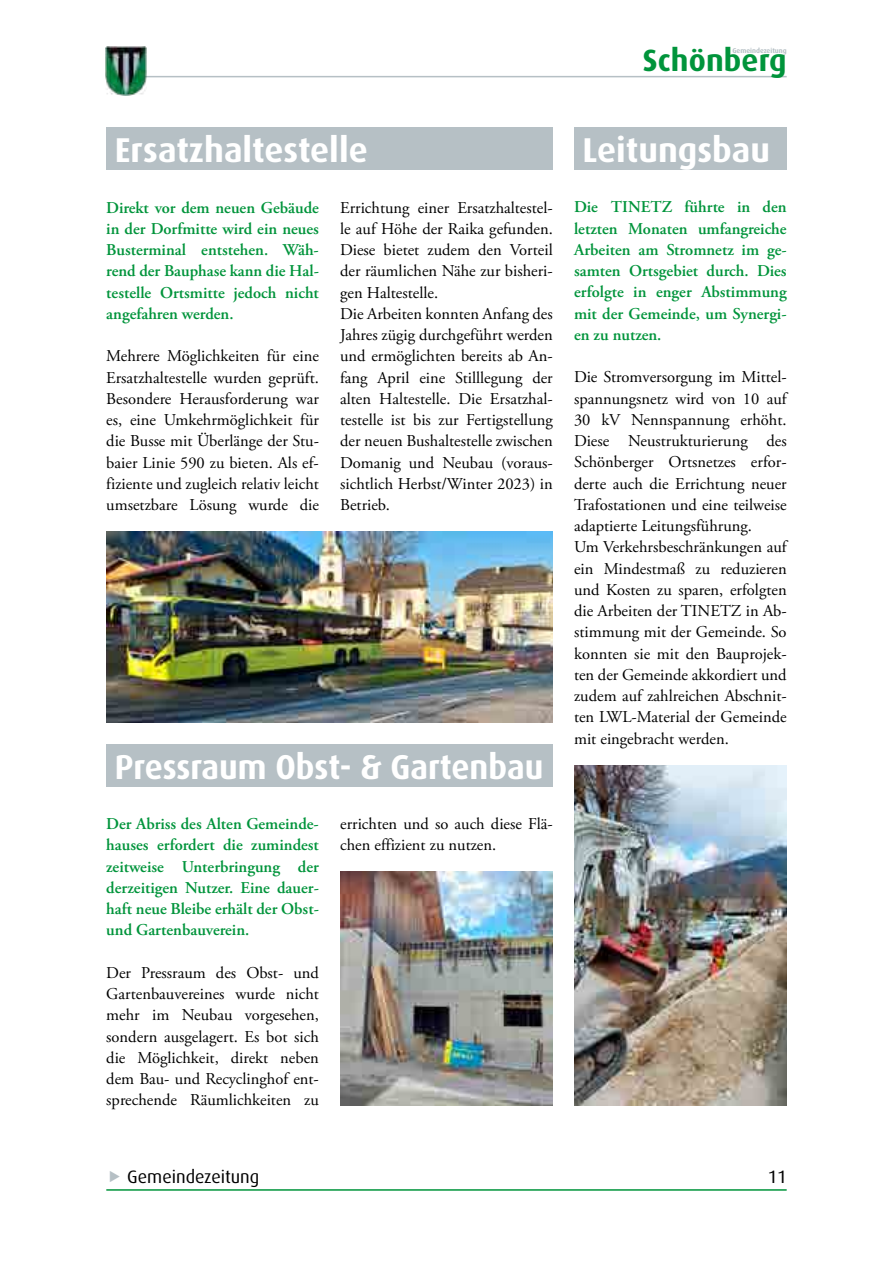
<style>
.page{position:relative;width:893px;height:1263px;background:#fff}
.page>*{position:absolute;margin:0;border:0;box-sizing:border-box;transform-origin:0 0}
.t1{font:700 34.5px "Dax";color:#fff}
.t2{font:700 34.5px "Dax";color:#fff;scale:.95 1}
.t3{font:700 30.75px "Dax";letter-spacing:.005em;color:#00943b}
.t4{font:18px "Dax";color:#000}
.t5{font:16.5px/21.3px "Adobe Garamond Pro";color:#000}
.t6{font:600 16.5px/21.3px "Adobe Garamond Pro";color:#00943b;text-align:justify}
.t7{font:700 6.9px "Dax";color:#b6c0c5}
</style>
<div class="page">
<hr style="left:106px;top:1189px;width:681px;height:2px;background:#00943b">
<hr style="left:106px;top:76px;width:681px;height:1px;background:#b6c0c5">
<img style="left:105px;top:46px;width:42px;height:49px">
<div style="left:106px;top:128px;width:447px;height:42px;background:#b6c0c5"></div>
<div style="left:106px;top:744px;width:447px;height:43px;background:#b6c0c5"></div>
<div style="left:574px;top:128px;width:213px;height:42px;background:#b6c0c5"></div>
<img style="left:106px;top:531px;width:447px;height:192px">
<img style="left:574px;top:766px;width:213px;height:340px">
<img style="left:340px;top:872px;width:213px;height:234px">
<h2 class="t3" style="left:643px;top:43px;width:145px">Schönberg</h2>
<p class="t7" style="left:732px;top:46px;width:56px">Gemeindezeitung</p>
<h1 class="t1" style="left:115px;top:131px;width:254px">Ersatzhaltestelle</h1>
<p class="t6" style="left:106px;top:197px;width:214px">Direkt vor dem neuen Gebäude in der Dorfmitte wird ein neues Busterminal entstehen. Wäh&shy;rend der Bauphase kann die Hal&shy;testelle Ortsmitte jedoch nicht angefahren werden.</p>
<p class="t5" style="left:106px;top:346px;width:214px;text-align:justify">Mehrere Möglichkeiten für eine Ersatzhaltestelle wurden geprüft.<br>Besondere Herausforderung war es, eine Umkehrmöglichkeit für die Busse mit Überlänge der Stu&shy;baier Linie 590 zu bieten. Als ef&shy;fiziente und zugleich relativ leicht umsetzbare Lösung wurde die</p>
<p class="t5" style="left:340px;top:197px;width:214px">Errichtung einer Ersatzhaltestel&shy;le auf Höhe der Raika gefunden.<br>Diese bietet zudem den Vorteil der räumlichen Nähe zur bisheri&shy;gen Haltestelle.<br>Die Arbeiten konnten Anfang des<br>Jahres zügig durchgeführt werden und ermöglichten bereits ab An&shy;fang April eine Stilllegung der alten Haltestelle. Die Ersatzhal&shy;testelle ist bis zur Fertigstellung der neuen Bushaltestelle zwischen<br>Domanig und Neubau (voraus&shy;sichtlich Herbst/Winter 2023) in<br>Betrieb.</p>
<h1 class="t2" style="left:115px;top:747px;width:453px">Pressraum Obst- &amp; Gartenbau</h1>
<p class="t6" style="left:106px;top:813px;width:214px">Der Abriss des Alten Gemeinde&shy;hauses erfordert die zumindest zeitweise Unterbringung der derzeitigen Nutzer. Eine dauer&shy;haft neue Bleibe erhält der Obst&shy;und Gartenbauverein.</p>
<p class="t5" style="left:106px;top:962px;width:214px;text-align:justify">Der Pressraum des Obst- und Gartenbauvereines wurde nicht mehr im Neubau vorgesehen, sondern ausgelagert. Es bot sich die Möglichkeit, direkt neben dem Bau- und Recyclinghof ent&shy;sprechende Räumlichkeiten zu</p>
<p class="t5" style="left:340px;top:814px;width:214px">errichten und so auch diese Flä&shy;chen effizient zu nutzen.</p>
<h1 class="t1" style="left:583px;top:131px;width:189px">Leitungsbau</h1>
<p class="t6" style="left:574px;top:197px;width:214px">Die TINETZ führte in den letzten Monaten umfangreiche Arbeiten am Stromnetz im ge&shy;samten Ortsgebiet durch. Dies erfolgte in enger Abstimmung mit der Gemeinde, um Synergi&shy;en zu nutzen.</p>
<p class="t5" style="left:574px;top:367px;width:214px">Die Stromversorgung im Mittel&shy;spannungsnetz wird von 10 auf<br>30 kV Nennspannung erhöht.<br>Diese Neustrukturierung des<br>Schönberger Ortsnetzes erfor&shy;derte auch die Errichtung neuer<br>Trafostationen und eine teilweise adaptierte Leitungsführung.<br>Um Verkehrsbeschränkungen auf ein Mindestmaß zu reduzieren und Kosten zu sparen, erfolgten die Arbeiten der TINETZ in Ab&shy;stimmung mit der Gemeinde. So konnten sie mit den Bauprojek&shy;ten der Gemeinde akkordiert und zudem auf zahlreichen Abschnit&shy;ten LWL-Material der Gemeinde mit eingebracht werden.</p>
<p class="t4" style="left:127px;top:1167px;width:134px">Gemeindezeitung</p>
<p class="t4" style="left:768px;top:1167px;width:21px">11</p>
</div>
